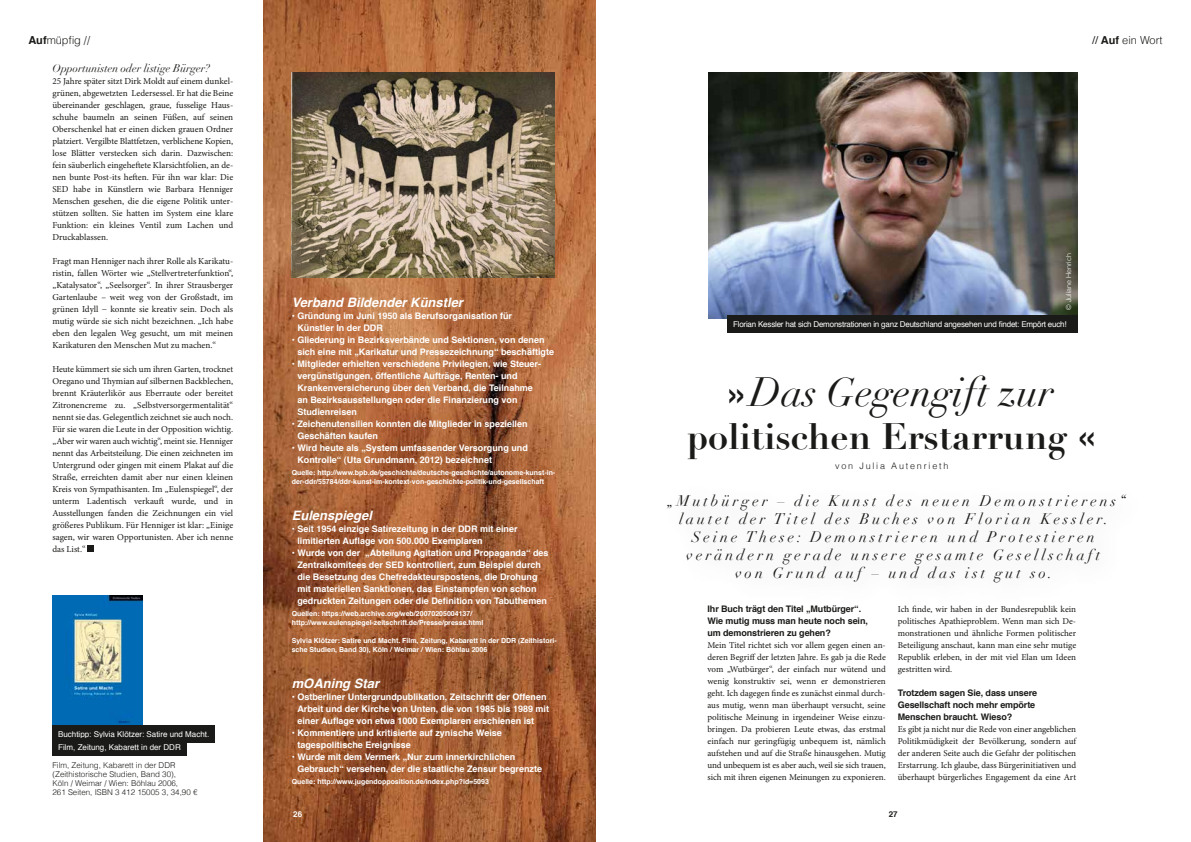
<style>
.page{position:relative;width:1191px;height:842px;background:#fff}
.page>*{position:absolute;margin:0;border:0;box-sizing:border-box;transform-origin:0 0}
.t1{font:italic 40px "Didot";color:#1a1a18}
.t2{font:700 36px "Didot";color:#1a1a18}
.t3{font:italic 15px/18px "Didot";letter-spacing:.2em;color:#1a1a18;text-align:center}
.t4{font:italic 700 13px "Helvetica";color:#fff}
.t5{font:italic 11px "Didot";color:#1a1a18}
.t6{font:300 11px "Helvetica";color:#1a1a18}
.t7{font:9.1px/12px "Minion Pro";color:#1a1a18;text-align:justify}
.t8{font:700 9px/12px "Helvetica";color:#fff}
.t9{font:9px/12px "Minion Pro";letter-spacing:-.005em;color:#1a1a18;text-align:justify}
.t10{font:700 9px/12px "Helvetica";letter-spacing:-.01em;color:#1a1a18}
.t11{font:300 9px "Helvetica";letter-spacing:.2em;color:#1a1a18}
.t12{font:300 8px/9px "Helvetica";color:#1a1a18}
.t13{font:8px "Helvetica";letter-spacing:-.025em;color:#fff}
.t14{font:8px/13.4px "Helvetica";color:#fff}
.t15{font:700 8px "Helvetica";color:#1a1a18}
.t16{font:700 8px "Helvetica";color:#fff}
.t17{font:700 7px/9px "Helvetica";color:#fff}
.t18{font:300 7px "Helvetica";color:#fff}
.s1{font-weight:700}
.s2{font-weight:400}
.s3{font-family:"Helvetica";font-weight:700;font-style:normal;font-size:36px}
.s4{font-family:"Helvetica"}
</style>
<div class="page">
<img style="left:264px;top:0;width:331px;height:842px">
<img style="left:709px;top:72px;width:368px;height:246px">
<div style="left:656px;top:482px;width:495px;height:126px;background:#fbfbfb"></div>
<div style="left:727px;top:315px;width:350px;height:18px;background:#1a1a18"></div>
<svg style="left:88px;top:546px;width:6px;height:6px"></svg>
<img style="left:52px;top:596px;width:91px;height:129px">
<div style="left:52px;top:725px;width:163px;height:18px;background:#1a1a18"></div>
<div style="left:52px;top:739px;width:135px;height:17px;background:#1a1a18"></div>
<img style="left:291px;top:72px;width:263px;height:206px">
<p class="t6" style="left:28px;top:34px;width:63px"><span class="s1">Auf</span>müpfig //</p>
<p class="t5" style="left:52px;top:61px;width:159px">Opportunisten oder listige Bürger?</p>
<p class="t7" style="left:52px;top:75px;width:182px">25 Jahre später sitzt Dirk Moldt auf einem dunkel&shy;grünen, abgewetzten Ledersessel. Er hat die Beine übereinander geschlagen, graue, fusselige Haus&shy;schuhe baumeln an seinen Füßen, auf seinen Oberschenkel hat er einen dicken grauen Ordner platziert. Vergilbte Blattfetzen, verblichene Kopien, lose Blätter verstecken sich darin. Dazwischen: fein säuberlich eingeheftete Klarsichtfolien, an de&shy;nen bunte Post-its heften. Für ihn war klar: Die SED habe in Künstlern wie Barbara Henniger Menschen gesehen, die die eigene Politik unter&shy;stützen sollten. Sie hatten im System eine klare Funktion: ein kleines Ventil zum Lachen und Druckablassen.</p>
<p class="t7" style="left:52px;top:255px;width:182px">Fragt man Henniger nach ihrer Rolle als Karikatu&shy;ristin, fallen Wörter wie „Stellvertreterfunktion“, „Katalysator“, „Seelsorger“. In ihrer Strausberger Gartenlaube – weit weg von der Großstadt, im grünen Idyll − konnte sie kreativ sein. Doch als mutig würde sie sich nicht bezeichnen. „Ich habe eben den legalen Weg gesucht, um mit meinen Karikaturen den Menschen Mut zu machen.“</p>
<p class="t7" style="left:52px;top:363px;width:182px">Heute kümmert sie sich um ihren Garten, trocknet Oregano und Thymian auf silbernen Backblechen, brennt Kräuterlikör aus Eberraute oder bereitet Zitronencreme zu. „Selbstversorgermentalität“ nennt sie das. Gelegentlich zeichnet sie auch noch.<br>Für sie waren die Leute in der Opposition wichtig. „Aber wir waren auch wichtig“, meint sie. Henniger nennt das Arbeitsteilung. Die einen zeichneten im Untergrund oder gingen mit einem Plakat auf die Straße, erreichten damit aber nur einen kleinen Kreis von Sympathisanten. Im „Eulenspiegel“, der unterm Ladentisch verkauft wurde, und in Ausstellungen fanden die Zeichnungen ein viel größeres Publikum. Für Henniger ist klar: „Einige sagen, wir waren Opportunisten. Aber ich nenne das List.“</p>
<p class="t14" style="left:58px;top:728px;width:153px">Buchtipp: Sylvia Klötzer: Satire und Macht.<br>Film, Zeitung, Kabarett in der DDR</p>
<p class="t12" style="left:52px;top:761px;width:146px">Film, Zeitung, Kabarett in der DDR (Zeithistorische Studien, Band 30),<br>Köln / Weimar / Wien: Böhlau 2006,<br>261 Seiten, ISBN 3 412 15005 3, 34,90 €</p>
<h3 class="t4" style="left:292px;top:292px;width:173px">Verband Bildender Künstler</h3>
<p class="t8" style="left:297px;top:310px;width:216px;text-indent:-6px">• Gründung im Juni 1950 als Berufsorganisation für<br>Künstler In der DDR</p>
<p class="t8" style="left:297px;top:334px;width:258px;text-indent:-6px">• Gliederung in Bezirksverbände und Sektionen, von denen sich eine mit „Karikatur und Pressezeichnung“ beschäftigte</p>
<p class="t8" style="left:297px;top:358px;width:245px;text-indent:-6px">• Mitglieder erhielten verschiedene Privilegien, wie Steuer&shy;vergünstigungen, öffentliche Aufträge, Renten- und Krankenversicherung über den Verband, die Teilnahme an Bezirksausstellungen oder die Finanzierung von Studienreisen</p>
<p class="t8" style="left:297px;top:418px;width:232px;text-indent:-6px">• Zeichenutensilien konnten die Mitglieder in speziellen<br>Geschäften kaufen</p>
<p class="t8" style="left:297px;top:442px;width:232px;text-indent:-6px">• Wird heute als „System umfassender Versorgung und<br>Kontrolle“ (Uta Grundmann, 2012) bezeichnet</p>
<p class="t17" style="left:292px;top:469px;width:265px">Quelle: http://www.bpb.de/geschichte/deutsche-geschichte/autonome-kunst-in&shy;der-ddr/55784/ddr-kunst-im-kontext-von-geschichte-politik-und-gesellschaft</p>
<h3 class="t4" style="left:292px;top:505px;width:82px">Eulenspiegel</h3>
<p class="t8" style="left:297px;top:523px;width:222px;text-indent:-6px">• Seit 1954 einzige Satirezeitung in der DDR mit einer limitierten Auflage von 500.000 Exemplaren</p>
<p class="t8" style="left:297px;top:547px;width:253px;text-indent:-6px">• Wurde von der „Abteilung Agitation und Propaganda“ des Zentralkomitees der SED kontrolliert, zum Beispiel durch die Besetzung des Chefredakteurspostens, die Drohung mit materiellen Sanktionen, das Einstampfen von schon gedruckten Zeitungen oder die Definition von Tabuthemen</p>
<p class="t17" style="left:292px;top:610px;width:193px">Quellen: https://web.archive.org/web/20070205004137/ http://www.eulenspiegel-zeitschrift.de/Presse/presse.html</p>
<p class="t17" style="left:292px;top:637px;width:266px">Sylvia Klötzer: Satire und Macht. Film, Zeitung, Kabarett in der DDR (Zeithistori&shy;sche Studien, Band 30), Köln / Weimar / Wien: Böhlau 2006</p>
<h3 class="t4" style="left:292px;top:673px;width:89px">mOAning Star</h3>
<p class="t8" style="left:297px;top:691px;width:253px;text-indent:-6px">• Ostberliner Untergrundpublikation, Zeitschrift der Offenen<br>Arbeit und der Kirche von Unten, die von 1985 bis 1989 mit einer Auflage von etwa 1000 Exemplaren erschienen ist</p>
<p class="t8" style="left:297px;top:727px;width:206px;text-indent:-6px">• Kommentiere und kritisierte auf zynische Weise tagespolitische Ereignisse</p>
<p class="t8" style="left:297px;top:751px;width:246px;text-indent:-6px">• Wurde mit dem Vermerk „Nur zum innerkirchlichen<br>Gebrauch“ versehen, der die staatliche Zensur begrenzte</p>
<p class="t17" style="left:292px;top:778px;width:199px">Quelle: http://www.jugendopposition.de/index.php?id=5093</p>
<p class="t16" style="left:293px;top:807px;width:10px">26</p>
<p class="t6" style="left:1092px;top:33px;width:72px"><span class="s2">//</span> <span class="s1">Auf</span> ein Wort</p>
<p class="t18" style="left:1064px;top:310px;width:58px;rotate:-90deg">© Juliane Henrich</p>
<p class="t13" style="left:733px;top:318px;width:335px">Florian Kessler hat sich Demonstrationen in ganz Deutschland angesehen und findet: Empört euch!</p>
<h1 class="t1" style="left:729px;top:367px;width:326px"><span class="s3">»</span>Das Gegengift zur</h1>
<h2 class="t2" style="left:687px;top:414px;width:411px">politischen Erstarrung <span class="s4">«</span></h2>
<p class="t11" style="left:835px;top:460px;width:115px">von Julia Autenrieth</p>
<h3 class="t3" style="left:667px;top:492px;width:460px">„Mutbürger – die Kunst des neuen Demonstrierens“ lautet der Titel des Buches von Florian Kessler.<br>Seine These: Demonstrieren und Protestieren verändern gerade unsere gesamte Gesellschaft<br>von Grund auf – und das ist gut so.</h3>
<p class="t10" style="left:707px;top:603px;width:162px">Ihr Buch trägt den Titel „Mutbürger“.<br>Wie mutig muss man heute noch sein, um demonstrieren zu gehen?</p>
<p class="t9" style="left:707px;top:639px;width:180px">Mein Titel richtet sich vor allem gegen einen an&shy;deren Begriff der letzten Jahre. Es gab ja die Rede vom „Wutbürger“, der einfach nur wütend und wenig konstruktiv sei, wenn er demonstrieren geht. Ich dagegen finde es zunächst einmal durch&shy;aus mutig, wenn man überhaupt versucht, seine politische Meinung in irgendeiner Weise einzu&shy;bringen. Da probieren Leute etwas, das erstmal einfach nur geringfügig unbequem ist, nämlich aufstehen und auf die Straße hinausgehen. Mutig und unbequem ist es aber auch, weil sie sich trauen, sich mit ihren eigenen Meinungen zu exponieren.</p>
<p class="t9" style="left:897px;top:603px;width:180px">Ich finde, wir haben in der Bundesrepublik kein politisches Apathieproblem. Wenn man sich De&shy;monstrationen und ähnliche Formen politischer Beteiligung anschaut, kann man eine sehr mutige Republik erleben, in der mit viel Elan um Ideen gestritten wird.</p>
<p class="t10" style="left:897px;top:687px;width:141px">Trotzdem sagen Sie, dass unsere<br>Gesellschaft noch mehr empörte<br>Menschen braucht. Wieso?</p>
<p class="t9" style="left:897px;top:723px;width:180px">Es gibt ja nicht nur die Rede von einer angeblichen Politikmüdigkeit der Bevölkerung, sondern auf der anderen Seite auch die Gefahr der politischen Erstarrung. Ich glaube, dass Bürgerinitiativen und überhaupt bürgerliches Engagement da eine Art</p>
<p class="t15" style="left:888px;top:807px;width:10px">27</p>
</div>
